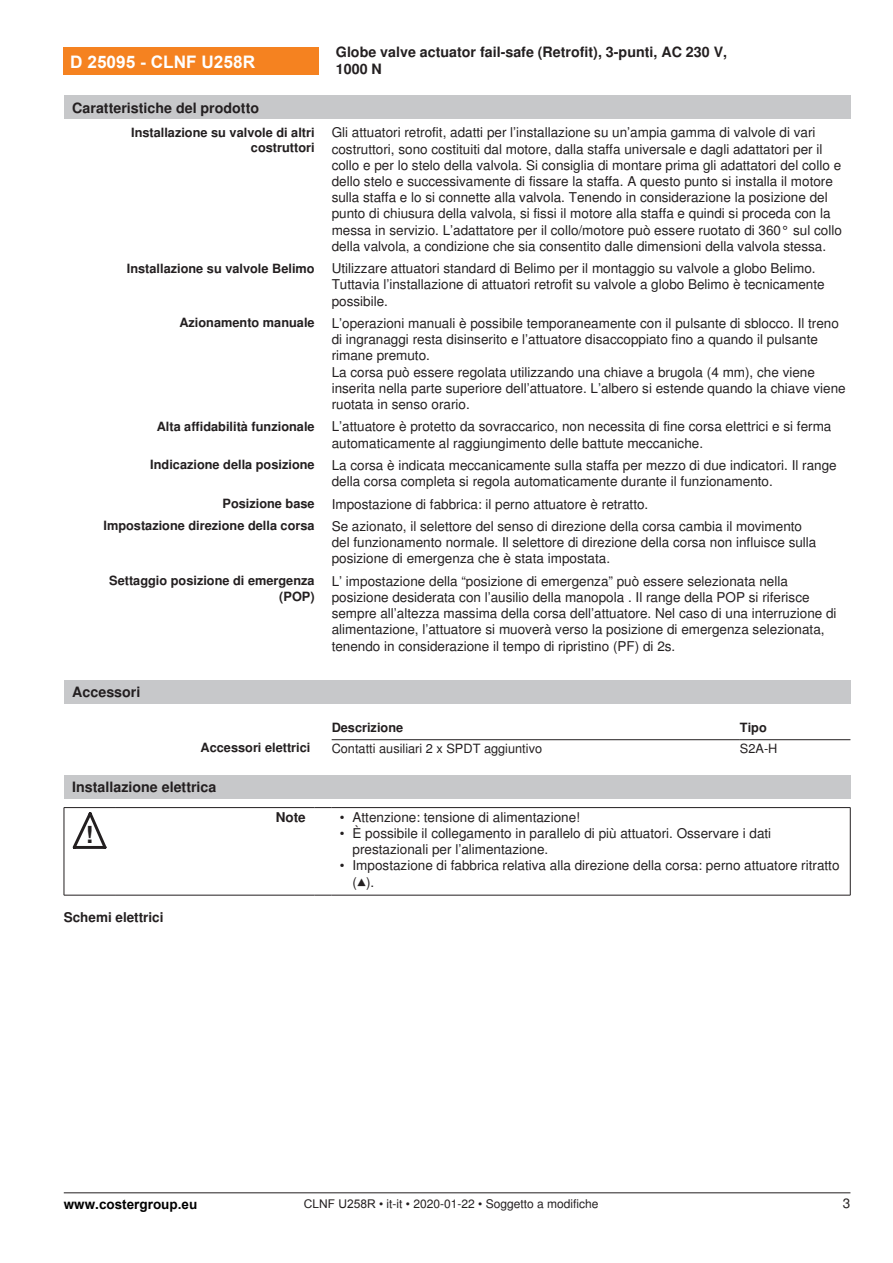
<style>
.page{position:relative;width:893px;height:1263px;background:#fff}
.page>*{position:absolute;margin:0;border:0;box-sizing:border-box;transform-origin:0 0}
.t1{font:700 23.55px "Nimbus Sans BEL";color:#231f20}
.t2{font:700 17.25px "Arial";color:#fff}
.t3{font:700 14.25px/17.1px "Nimbus Sans BEL";color:#231f20}
.Bulletpoints{font:13.5px/16.2px "Nimbus Sans BEL";color:#231f20}
.Tabellenkopf_rechtsb{font:700 13.5px "Nimbus Sans BEL";color:#231f20}
.t4{font:700 13.5px "Arial";color:#000}
.Rechtsbündig_Footer{font:13.5px "Nimbus Sans BEL";color:#231f20}
.Rechtsbündig{font:700 12.75px/15.3px "Nimbus Sans BEL";color:#231f20;text-align:right}
.Tabellentext_1mm{font:12.75px "Nimbus Sans BEL";color:#231f20}
.Tabellenkopf_rechtsb-2{font:700 12.75px "Nimbus Sans BEL";color:#231f20}
.Tabellenkopf{font:700 12.75px "Nimbus Sans BEL";color:#231f20}
.Footer_EU_center{font:12px "Nimbus Sans BEL";color:#231f20}
.s1{font-family:"Nimbus Sans BEL"}
.s2{font-family:"Arial"}
</style>
<div class="page">
<div style="left:64px;top:680px;width:786px;height:23px;background:#c7c8ca"></div>
<hr style="left:332px;top:739px;width:408px;height:1px;background:#231f20">
<hr style="left:740px;top:739px;width:110px;height:1px;background:#231f20">
<div style="left:64px;top:775px;width:786px;height:24px;background:#c7c8ca"></div>
<hr style="left:64px;top:808px;width:1px;height:87px;background:#231f20">
<hr style="left:850px;top:808px;width:1px;height:87px;background:#231f20">
<hr style="left:64px;top:807px;width:51px;height:1px;background:#231f20">
<hr style="left:115px;top:807px;width:199px;height:1px;background:#231f20">
<svg style="left:314px;top:807px;width:17px;height:1px"></svg>
<hr style="left:331px;top:807px;width:519px;height:1px;background:#231f20">
<hr style="left:64px;top:895px;width:51px;height:1px;background:#231f20">
<hr style="left:115px;top:895px;width:199px;height:1px;background:#231f20">
<svg style="left:314px;top:895px;width:17px;height:1px"></svg>
<hr style="left:331px;top:895px;width:519px;height:1px;background:#231f20">
<svg style="left:73px;top:812px;width:34px;height:37px"></svg>
<div style="left:64px;top:47px;width:255px;height:27px;background:#f58220"></div>
<div style="left:64px;top:96px;width:786px;height:23px;background:#c7c8ca"></div>
<hr style="left:64px;top:1192px;width:786px;height:1px;background:#231f20">
<p class="t2" style="left:70px;top:50px;width:187px">D 25095 - CLNF U258R</p>
<p class="t3" style="left:336px;top:44px;width:393px">Globe valve actuator fail-safe (Retrofit), 3-punti, AC 230 V,<br>1000 N</p>
<p class="t3" style="left:72px;top:100px;width:188px">Caratteristiche del prodotto</p>
<p class="Rechtsbündig" style="left:131px;top:125px;width:185px">Installazione su valvole di altri costruttori</p>
<p class="Bulletpoints" style="left:332px;top:125px;width:512px">Gli attuatori retrofit, adatti per l’installazione su un’ampia gamma di valvole di vari costruttori, sono costituiti dal motore, dalla staffa universale e dagli adattatori per il collo e per lo stelo della valvola. Si consiglia di montare prima gli adattatori del collo e dello stelo e successivamente di fissare la staffa. A questo punto si installa il motore sulla staffa e lo si connette alla valvola. Tenendo in considerazione la posizione del punto di chiusura della valvola, si fissi il motore alla staffa e quindi si proceda con la messa in servizio. L’adattatore per il collo/motore può essere ruotato di 360° sul collo della valvola, a condizione che sia consentito dalle dimensioni della valvola stessa.</p>
<p class="Rechtsbündig" style="left:127px;top:261px;width:189px">Installazione su valvole Belimo</p>
<p class="Bulletpoints" style="left:332px;top:261px;width:494px">Utilizzare attuatori standard di Belimo per il montaggio su valvole a globo Belimo.<br>Tuttavia l’installazione di attuatori retrofit su valvole a globo Belimo è tecnicamente possibile.</p>
<p class="Rechtsbündig" style="left:179px;top:316px;width:137px">Azionamento manuale</p>
<p class="Bulletpoints" style="left:332px;top:315px;width:509px">L’operazioni manuali è possibile temporaneamente con il pulsante di sblocco. Il treno di ingranaggi resta disinserito e l’attuatore disaccoppiato fino a quando il pulsante rimane premuto.</p>
<p class="Bulletpoints" style="left:332px;top:364px;width:515px">La corsa può essere regolata utilizzando una chiave a brugola (4 mm), che viene inserita nella parte superiore dell’attuatore. L’albero si estende quando la chiave viene ruotata in senso orario.</p>
<p class="Rechtsbündig" style="left:157px;top:419px;width:159px">Alta affidabilità funzionale</p>
<p class="Bulletpoints" style="left:332px;top:419px;width:501px">L’attuatore è protetto da sovraccarico, non necessita di fine corsa elettrici e si ferma automaticamente al raggiungimento delle battute meccaniche.</p>
<p class="Rechtsbündig" style="left:150px;top:458px;width:166px">Indicazione della posizione</p>
<p class="Bulletpoints" style="left:332px;top:457px;width:506px">La corsa è indicata meccanicamente sulla staffa per mezzo di due indicatori. Il range della corsa completa si regola automaticamente durante il funzionamento.</p>
<p class="Rechtsbündig" style="left:223px;top:496px;width:94px">Posizione base</p>
<p class="Bulletpoints" style="left:332px;top:496px;width:318px">Impostazione di fabbrica: il perno attuatore è retratto.</p>
<p class="Rechtsbündig" style="left:103px;top:519px;width:213px">Impostazione direzione della corsa</p>
<p class="Bulletpoints" style="left:332px;top:518px;width:486px">Se azionato, il selettore del senso di direzione della corsa cambia il movimento del funzionamento normale. Il selettore di direzione della corsa non influisce sulla posizione di emergenza che è stata impostata.</p>
<p class="Rechtsbündig" style="left:109px;top:574px;width:207px">Settaggio posizione di emergenza (POP)</p>
<p class="Bulletpoints" style="left:332px;top:573px;width:506px">L’ impostazione della “posizione di emergenza” può essere selezionata nella posizione desiderata con l’ausilio della manopola . Il range della POP si riferisce sempre all’altezza massima della corsa dell’attuatore. Nel caso di una interruzione di alimentazione, l’attuatore si muoverà verso la posizione di emergenza selezionata, tenendo in considerazione il tempo di ripristino (PF) di 2s.</p>
<p class="t3" style="left:72px;top:684px;width:70px">Accessori</p>
<p class="Tabellenkopf" style="left:332px;top:720px;width:73px">Descrizione</p>
<p class="Tabellenkopf" style="left:740px;top:720px;width:28px">Tipo</p>
<p class="Tabellenkopf_rechtsb-2" style="left:201px;top:740px;width:111px">Accessori elettrici</p>
<p class="Tabellentext_1mm" style="left:332px;top:741px;width:212px">Contatti ausiliari 2 x SPDT aggiuntivo</p>
<p class="Tabellentext_1mm" style="left:740px;top:741px;width:39px">S2A-H</p>
<p class="t3" style="left:72px;top:779px;width:146px">Installazione elettrica</p>
<p class="t1" style="left:86px;top:820px;width:9px">!</p>
<p class="Tabellenkopf_rechtsb" style="left:276px;top:809px;width:31px">Note</p>
<p class="Bulletpoints" style="left:340px;top:809px;width:242px">• Attenzione: tensione di alimentazione!</p>
<p class="Bulletpoints" style="left:353px;top:825px;width:420px;text-indent:-13px">• È possibile il collegamento in parallelo di più attuatori. Osservare i dati prestazionali per l’alimentazione.</p>
<p class="Bulletpoints" style="left:353px;top:858px;width:488px;text-indent:-13px">• Impostazione di fabbrica relativa alla direzione della corsa: perno attuatore ritratto (▲).</p>
<p class="Tabellenkopf_rechtsb" style="left:64px;top:909px;width:101px">Schemi elettrici</p>
<p class="t4" style="left:64px;top:1195px;width:135px"><span class="s1">www.</span>costergroup.eu</p>
<p class="Footer_EU_center" style="left:304px;top:1196px;width:296px"><span class="s2">CLNF U258R</span> • it-it • 2020-01-22 • Soggetto a modifiche</p>
<p class="Rechtsbündig_Footer" style="left:843px;top:1195px;width:9px">3</p>
</div>
